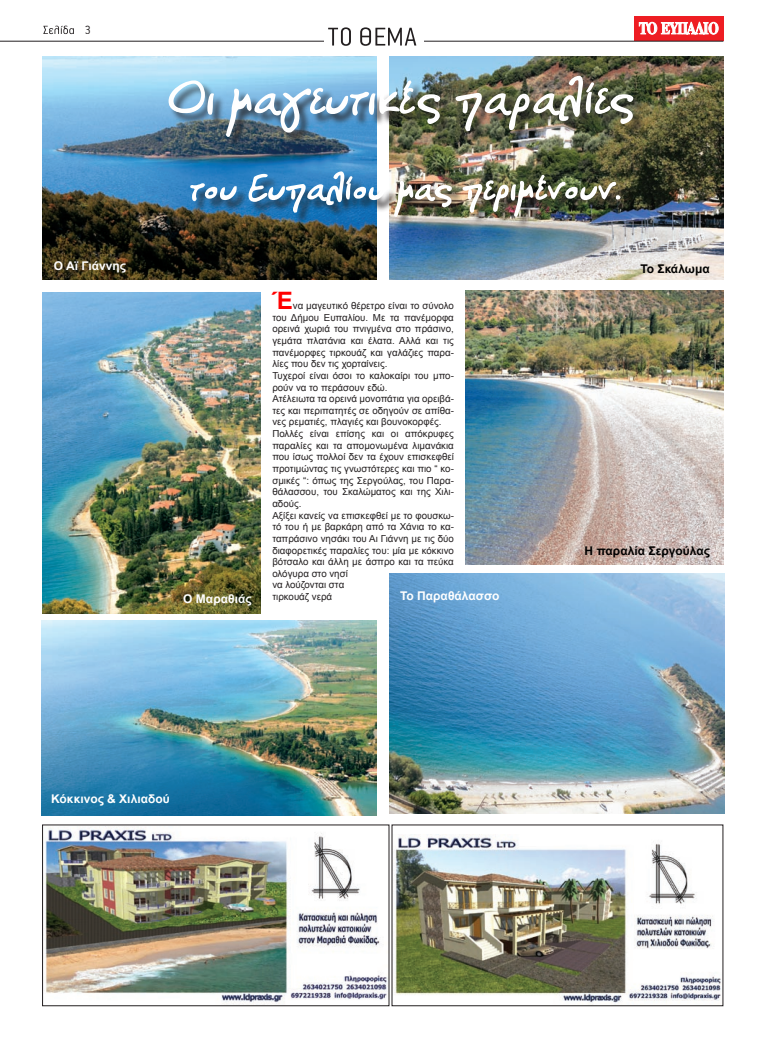
<style>
.page{position:relative;width:766px;height:1049px;background:#fff}
.page>*{position:absolute;margin:0;border:0;box-sizing:border-box;transform-origin:0 0}
.t1{font:49px "PF Libera Normal";color:#fff}
.t2{font:700 24px "Arial";color:#f00}
.t3{font:700 12px "Arial";color:#fff}
.t4{font:700 12px "Arial";color:#000}
.t5{font:9.7px/11.6px "Arial";color:#231f20}
</style>
<div class="page">
<div style="left:634px;top:16px;width:89px;height:25px;background:#ee1d23"></div>
<svg style="left:638px;top:21px;width:80px;height:13px"></svg>
<svg style="left:0;top:40px;width:43px;height:1px"></svg>
<hr style="left:0;top:41px;width:723px;height:1px;background:#231f20">
<img style="left:45px;top:826px;width:342px;height:178px">
<div style="left:42px;top:824px;width:347px;height:182px;border:1px solid #231f20"></div>
<img style="left:393px;top:834px;width:328px;height:169px">
<div style="left:391px;top:824px;width:332px;height:182px;border:1px solid #231f20"></div>
<svg style="left:43px;top:26px;width:31px;height:8px"></svg>
<img style="left:389px;top:57px;width:334px;height:222px">
<img style="left:41px;top:620px;width:336px;height:195px">
<img style="left:43px;top:57px;width:334px;height:222px">
<img style="left:389px;top:574px;width:334px;height:239px">
<img style="left:465px;top:291px;width:258px;height:273px">
<img style="left:43px;top:293px;width:218px;height:321px">
<div style="left:169px;top:77px;width:477px;height:153px;background:#231f20;opacity:.75"></div>
<svg style="left:167px;top:79px;width:48px;height:37px"></svg>
<img style="left:225px;top:27px;width:216px;height:111px">
<img style="left:454px;top:75px;width:180px;height:61px">
<svg style="left:189px;top:182px;width:48px;height:20px"></svg>
<img style="left:247px;top:171px;width:139px;height:53px">
<img style="left:393px;top:180px;width:60px;height:38px">
<img style="left:461px;top:174px;width:161px;height:48px">
<h1 class="t1" style="left:168px;top:71px;width:469px">Οι μαγευτικές παραλίες</h1>
<p class="t3" style="left:54px;top:257px;width:74px">Ο Αϊ Γιάννης</p>
<p class="t4" style="left:640px;top:261px;width:71px">Το Σκάλωμα</p>
<h2 class="t2" style="left:272px;top:285px;width:22px">Έ</h2>
<p class="t5" style="left:272px;top:300px;width:183px;text-indent:20px">να μαγευτικό θέρετρο είναι το σύνολο του Δήμου Ευπαλίου. Με τα πανέμορφα ορεινά χωριά του πνιγμένα στο πράσινο, γεμάτα πλατάνια και έλατα. Αλλά και τις πανέμορφες τιρκουάζ και γαλάζιες παρα&shy;λίες που δεν τις χορταίνεις.<br>Τυχεροί είναι όσοι το καλοκαίρι του μπο&shy;ρούν να το περάσουν εδώ.<br>Ατέλειωτα τα ορεινά μονοπάτια για ορειβά&shy;τες και περιπατητές σε οδηγούν σε απίθα&shy;νες ρεματιές, πλαγιές και βουνοκορφές.<br>Πολλές είναι επίσης και οι απόκρυφες παραλίες και τα απομονωμένα λιμανάκια που ίσως πολλοί δεν τα έχουν επισκεφθεί προτιμώντας τις γνωστότερες και πιο “ κο&shy;σμικές “: όπως της Σεργούλας, του Παρα&shy;θάλασσου, του Σκαλώματος και της Χιλι&shy;αδούς.<br>Αξίξει κανείς να επισκεφθεί με το φουσκω&shy;τό του ή με βαρκάρη από τα Χάνια το κα&shy;ταπράσινο νησάκι του Αι Γιάννη με τις δύο διαφορετικές παραλίες του: μία με κόκκινο βότσαλο και άλλη με άσπρο και τα πεύκα ολόγυρα στο νησί<br>να λούζονται στα<br>τιρκουάζ νερά</p>
<p class="t3" style="left:183px;top:591px;width:70px">Ο Μαραθιάς</p>
<p class="t3" style="left:400px;top:588px;width:101px">Το Παραθάλασσο</p>
<p class="t3" style="left:51px;top:791px;width:120px">Κόκκινος &amp; Χιλιαδού</p>
<p class="t4" style="left:584px;top:543px;width:127px">Η παραλία Σεργούλας</p>
</div>
